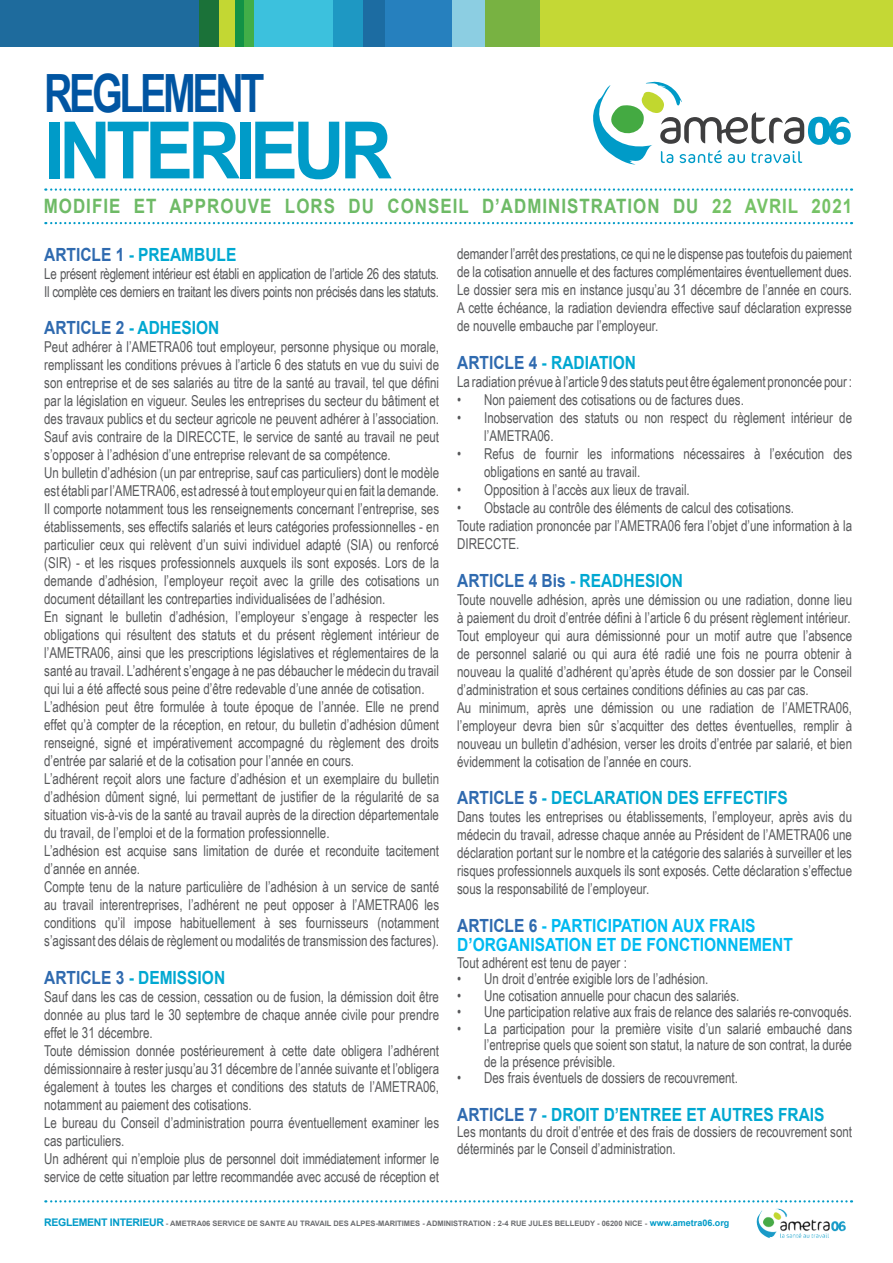
<style>
.page{position:relative;width:893px;height:1263px;background:#fff}
.page>*{position:absolute;margin:0;border:0;box-sizing:border-box;transform-origin:0 0}
.t1{font:700 79.2px "Arial";letter-spacing:-.07em;color:#009bc8;scale:.91 1}
.t2{font:700 52.8px "Arial Narrow";letter-spacing:-.07em;color:#0155a2;scale:.91 1}
.t3{font:700 19.8px "Arial";letter-spacing:.06em;color:#6eba66;scale:.85 1}
.t4{font:700 18.15px "Arial";color:#00a8d1;scale:.85 1}
.t5{font:700 18.15px/19.5px "Arial";color:#00baf1;scale:.85 1}
.t6{font:700 18.15px "Arial";color:#2f6aaf;scale:.85 1}
.t7{font:15px/18px "Arial Narrow";color:#57585a;scale:.94 1}
.t8{font:15px/18px "Arial Narrow";letter-spacing:-.02em;color:#57585a;scale:.94 1}
.t9{font:700 7.5px "Arial";color:#6c6d70}
.s1{color:#76c266}
.s2{color:#2f6aaf}
.s3{color:#00a8d1}
.s4{font-size:10.5px;color:#009bc8}
.s5{font-size:9px;color:#009bc8}
</style>
<div class="page">
<svg style="left:593px;top:81px;width:258px;height:84px"></svg>
<div style="left:0;top:1px;width:201px;height:46px;background:#1e6b9d"></div>
<div style="left:199px;top:1px;width:20px;height:46px;background:#1b7239"></div>
<div style="left:219px;top:1px;width:16px;height:46px;background:#c3d733"></div>
<div style="left:235px;top:1px;width:9px;height:46px;background:#129246"></div>
<div style="left:244px;top:1px;width:11px;height:46px;background:#42ae48"></div>
<div style="left:254px;top:1px;width:79px;height:46px;background:#3cc1dd"></div>
<div style="left:333px;top:1px;width:30px;height:46px;background:#1e98c3"></div>
<div style="left:363px;top:1px;width:22px;height:46px;background:#1c6ca2"></div>
<div style="left:385px;top:1px;width:68px;height:46px;background:#2680be"></div>
<div style="left:453px;top:1px;width:32px;height:46px;background:#8ccee2"></div>
<div style="left:485px;top:1px;width:57px;height:46px;background:#78b242"></div>
<div style="left:540px;top:1px;width:353px;height:46px;background:#c4d835"></div>
<img style="left:756px;top:1208px;width:90px;height:30px">
<svg style="left:45px;top:188px;width:807px;height:3px"></svg>
<svg style="left:45px;top:222px;width:807px;height:2px"></svg>
<svg style="left:45px;top:1200px;width:807px;height:2px"></svg>
<h2 class="t2" style="left:44px;top:54px;width:244px">REGLEMENT</h2>
<h1 class="t1" style="left:44px;top:95px;width:384px">INTERIEUR</h1>
<h3 class="t3" style="left:44px;top:192px;width:952px">MODIFIE ET APPROUVE LORS DU CONSEIL D’ADMINISTRATION DU <span class="s1">22 AVRIL 2021</span></h3>
<p class="t4" style="left:44px;top:241px;width:228px"><span class="s2">ARTICLE 1</span> - PREAMBULE</p>
<p class="t8" style="left:44px;top:264px;width:422px">Le présent règlement intérieur est établi en application de l’article 26 des statuts.<br>Il complète ces derniers en traitant les divers points non précisés dans les statuts.</p>
<p class="t4" style="left:44px;top:315px;width:208px"><span class="s2">ARTICLE 2</span> - ADHESION</p>
<p class="t7" style="left:44px;top:337px;width:422px">Peut adhérer à l’AMETRA06 tout employeur, personne physique ou morale, remplissant les conditions prévues à l’article 6 des statuts en vue du suivi de son entreprise et de ses salariés au titre de la santé au travail, tel que défini par la législation en vigueur. Seules les entreprises du secteur du bâtiment et des travaux publics et du secteur agricole ne peuvent adhérer à l’association.<br>Sauf avis contraire de la DIRECCTE, le service de santé au travail ne peut s’opposer à l’adhésion d’une entreprise relevant de sa compétence.<br>Un bulletin d’adhésion (un par entreprise, sauf cas particuliers) dont le modèle est établi par l’AMETRA06, est adressé à tout employeur qui en fait la demande.<br>Il comporte notamment tous les renseignements concernant l’entreprise, ses établissements, ses effectifs salariés et leurs catégories professionnelles - en particulier ceux qui relèvent d’un suivi individuel adapté (SIA) ou renforcé (SIR) - et les risques professionnels auxquels ils sont exposés. Lors de la demande d’adhésion, l’employeur reçoit avec la grille des cotisations un document détaillant les contreparties individualisées de l’adhésion.<br>En signant le bulletin d’adhésion, l’employeur s’engage à respecter les obligations qui résultent des statuts et du présent règlement intérieur de l’AMETRA06, ainsi que les prescriptions législatives et réglementaires de la santé au travail. L’adhérent s’engage à ne pas débaucher le médecin du travail qui lui a été affecté sous peine d’être redevable d’une année de cotisation.<br>L’adhésion peut être formulée à toute époque de l’année. Elle ne prend effet qu’à compter de la réception, en retour, du bulletin d’adhésion dûment renseigné, signé et impérativement accompagné du règlement des droits d’entrée par salarié et de la cotisation pour l’année en cours.<br>L’adhérent reçoit alors une facture d’adhésion et un exemplaire du bulletin d’adhésion dûment signé, lui permettant de justifier de la régularité de sa situation vis-à-vis de la santé au travail auprès de la direction départementale du travail, de l’emploi et de la formation professionnelle.<br>L’adhésion est acquise sans limitation de durée et reconduite tacitement d’année en année.<br>Compte tenu de la nature particulière de l’adhésion à un service de santé au travail interentreprises, l’adhérent ne peut opposer à l’AMETRA06 les conditions qu’il impose habituellement à ses fournisseurs (notamment s’agissant des délais de règlement ou modalités de transmission des factures).</p>
<p class="t4" style="left:44px;top:964px;width:214px"><span class="s2">ARTICLE 3</span> - DEMISSION</p>
<p class="t7" style="left:44px;top:987px;width:422px">Sauf dans les cas de cession, cessation ou de fusion, la démission doit être donnée au plus tard le 30 septembre de chaque année civile pour prendre effet le 31 décembre.<br>Toute démission donnée postérieurement à cette date obligera l’adhérent démissionnaire à rester jusqu’au 31 décembre de l’année suivante et l’obligera également à toutes les charges et conditions des statuts de l’AMETRA06, notamment au paiement des cotisations.<br>Le bureau du Conseil d’administration pourra éventuellement examiner les cas particuliers.<br>Un adhérent qui n’emploie plus de personnel doit immédiatement informer le service de cette situation par lettre recommandée avec accusé de réception et</p>
<p class="t7" style="left:457px;top:245px;width:422px;text-align:justify">demander l’arrêt des prestations, ce qui ne le dispense pas toutefois du paiement de la cotisation annuelle et des factures complémentaires éventuellement dues.<br>Le dossier sera mis en instance jusqu’au 31 décembre de l’année en cours.<br>A cette échéance, la radiation deviendra effective sauf déclaration expresse de nouvelle embauche par l’employeur.</p>
<p class="t4" style="left:457px;top:350px;width:212px"><span class="s2">ARTICLE 4</span> - RADIATION</p>
<p class="t7" style="left:457px;top:372px;width:422px">La radiation prévue à l’article 9 des statuts peut être également prononcée pour :</p>
<p class="t7" style="left:457px;top:390px;width:306px">• Non paiement des cotisations ou de factures dues.</p>
<p class="t7" style="left:484px;top:408px;width:393px;text-indent:-27px">• Inobservation des statuts ou non respect du règlement intérieur de l’AMETRA06.</p>
<p class="t7" style="left:484px;top:444px;width:393px;text-indent:-27px">• Refus de fournir les informations nécessaires à l’exécution des obligations en santé au travail.</p>
<p class="t7" style="left:457px;top:480px;width:249px">• Opposition à l’accès aux lieux de travail.</p>
<p class="t7" style="left:457px;top:498px;width:422px">• Obstacle au contrôle des éléments de calcul des cotisations.<br>Toute radiation prononcée par l’AMETRA06 fera l’objet d’une information à la<br>DIRECCTE.</p>
<p class="t6" style="left:457px;top:567px;width:267px">ARTICLE 4 Bis <span class="s3">- READHESION</span></p>
<p class="t7" style="left:457px;top:590px;width:422px">Toute nouvelle adhésion, après une démission ou une radiation, donne lieu à paiement du droit d’entrée défini à l’article 6 du présent règlement intérieur.<br>Tout employeur qui aura démissionné pour un motif autre que l’absence de personnel salarié ou qui aura été radié une fois ne pourra obtenir à nouveau la qualité d’adhérent qu’après étude de son dossier par le Conseil d’administration et sous certaines conditions définies au cas par cas.<br>Au minimum, après une démission ou une radiation de l’AMETRA06, l’employeur devra bien sûr s’acquitter des dettes éventuelles, remplir à nouveau un bulletin d’adhésion, verser les droits d’entrée par salarié, et bien évidemment la cotisation de l’année en cours.</p>
<p class="t4" style="left:457px;top:785px;width:390px"><span class="s2">ARTICLE 5</span> - DECLARATION DES EFFECTIFS</p>
<p class="t7" style="left:457px;top:807px;width:422px;text-align:justify">Dans toutes les entreprises ou établissements, l’employeur, après avis du médecin du travail, adresse chaque année au Président de l’AMETRA06 une déclaration portant sur le nombre et la catégorie des salariés à surveiller et les risques professionnels auxquels ils sont exposés. Cette déclaration s’effectue sous la responsabilité de l’employeur.</p>
<p class="t5" style="left:457px;top:916px;width:397px"><span class="s2">ARTICLE 6</span> - PARTICIPATION AUX FRAIS<br>D’ORGANISATION ET DE FONCTIONNEMENT</p>
<p class="t7" style="left:457px;top:953px;width:182px">Tout adhérent est tenu de payer :</p>
<p class="t7" style="left:457px;top:969px;width:269px">• Un droit d’entrée exigible lors de l’adhésion.</p>
<p class="t7" style="left:457px;top:986px;width:302px">• Une cotisation annuelle pour chacun des salariés.</p>
<p class="t7" style="left:457px;top:1002px;width:422px">• Une participation relative aux frais de relance des salariés re-convoqués.</p>
<p class="t7" style="left:484px;top:1019px;width:393px;line-height:16.5px;text-align:justify;text-indent:-27px">• La participation pour la première visite d’un salarié embauché dans l’entreprise quels que soient son statut, la nature de son contrat, la durée de la présence prévisible.</p>
<p class="t7" style="left:457px;top:1068px;width:300px">• Des frais éventuels de dossiers de recouvrement.</p>
<p class="t4" style="left:457px;top:1101px;width:434px"><span class="s2">ARTICLE 7</span> - DROIT D’ENTREE ET AUTRES FRAIS</p>
<p class="t7" style="left:457px;top:1123px;width:422px;line-height:16.5px">Les montants du droit d’entrée et des frais de dossiers de recouvrement sont déterminés par le Conseil d’administration.</p>
<p class="t9" style="left:44px;top:1218px;width:687px"><span class="s4">REGLEMENT INTERIEUR</span> - AMETRA06 SERVICE DE SANTE AU TRAVAIL DES ALPES-MARITIMES - ADMINISTRATION : 2-4 RUE JULES BELLEUDY - 06200 NICE - <span class="s5">www.ametra06.org</span></p>
</div>
